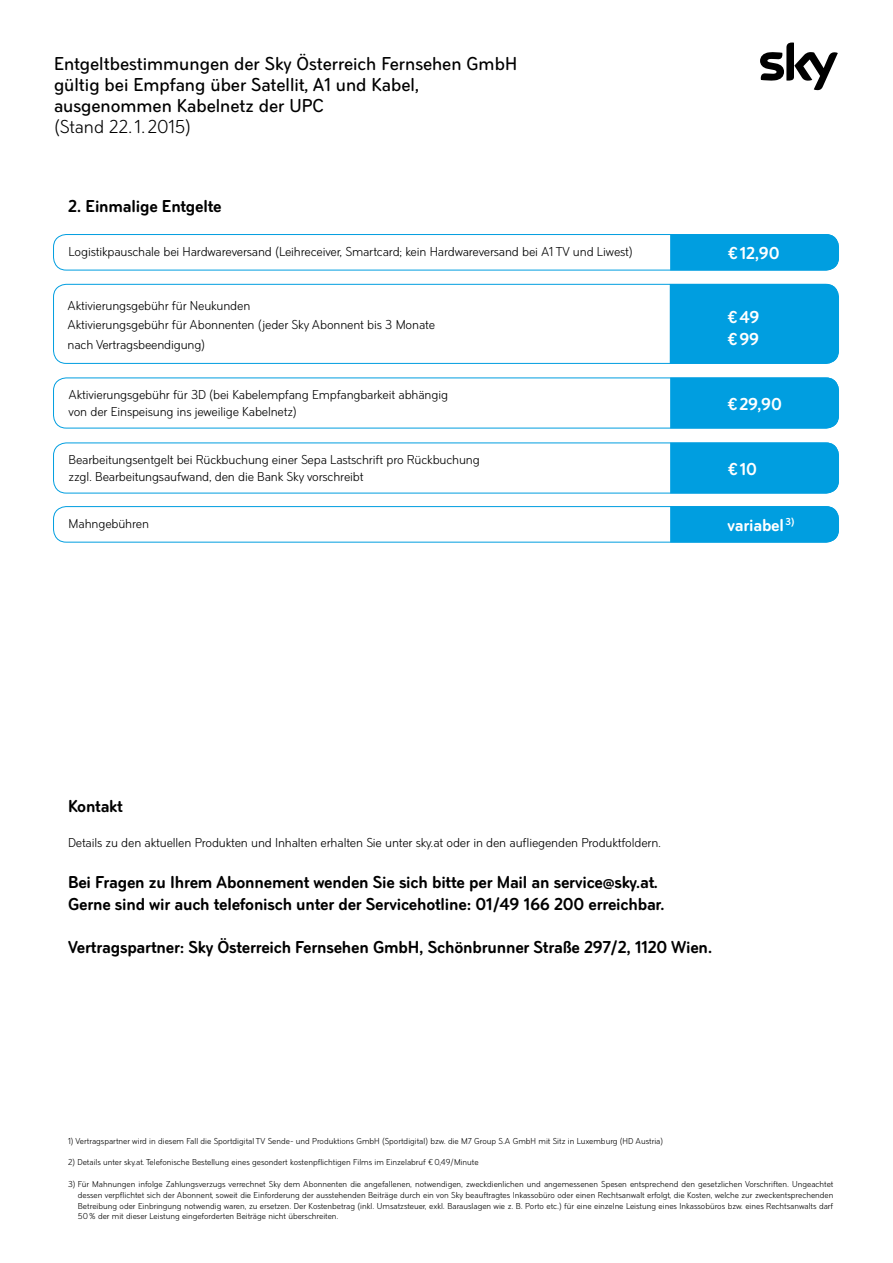
<style>
.page{position:relative;width:893px;height:1263px;background:#fff}
.page>*{position:absolute;margin:0;border:0;box-sizing:border-box;transform-origin:0 0}
.t1{font:500 19.5px/21px "Sky Text";color:#000}
.t2{font:19.5px "Sky Text";color:#000}
.t3{font:700 18px/21.6px "Sky Text";letter-spacing:-.01em;color:#000}
.t4{font:700 18px/21.6px "Sky Text";letter-spacing:-.01em;color:#fff}
.t5{font:13.5px/19.5px "Sky Text";letter-spacing:-.01em;color:#000}
.t6{font:9px/10.8px "Sky Text";color:#000;text-align:justify}
</style>
<div class="page">
<div style="left:53px;top:284px;width:786px;height:80px;border:1px solid #009ee0;border-radius:13px"></div>
<div style="left:670px;top:284px;width:168px;height:80px;background:#009ee0"></div>
<div style="left:670px;top:234px;width:169px;height:36px;background:#009ee0"></div>
<div style="left:670px;top:443px;width:169px;height:50px;background:#009ee0"></div>
<div style="left:53px;top:442px;width:786px;height:51px;border:1px solid #009ee0;border-radius:13px"></div>
<div style="left:670px;top:506px;width:169px;height:36px;background:#009ee0"></div>
<div style="left:53px;top:506px;width:786px;height:36px;border:1px solid #009ee0;border-radius:13px"></div>
<div style="left:53px;top:377px;width:786px;height:51px;border:1px solid #009ee0;border-radius:13px"></div>
<svg style="left:760px;top:43px;width:78px;height:47px"></svg>
<div style="left:670px;top:377px;width:169px;height:51px;background:#009ee0"></div>
<div style="left:53px;top:234px;width:786px;height:36px;border:1px solid #009ee0;border-radius:13px"></div>
<h1 class="t1" style="left:54px;top:53px;width:465px">Entgeltbestimmungen der Sky Österreich Fernsehen GmbH gültig bei Empfang über Satellit, A1 und Kabel, ausgenommen Kabelnetz der UPC</h1>
<h1 class="t2" style="left:54px;top:115px;width:139px">(Stand 22.1. 2015)</h1>
<h2 class="t3" style="left:68px;top:195px;width:155px">2. Einmalige Entgelte</h2>
<h3 class="t5" style="left:69px;top:242px;width:566px">Logistikpauschale bei Hardwareversand (Leihreceiver, Smartcard; kein Hardwareversand bei A1 TV und Liwest)</h3>
<h2 class="t4" style="left:728px;top:242px;width:53px">€12,90</h2>
<h3 class="t5" style="left:68px;top:296px;width:369px">Aktivierungsgebühr für Neukunden<br>Aktivierungsgebühr für Abonnenten (jeder Sky Abonnent bis 3 Monate nach Vertragsbeendigung)</h3>
<h2 class="t4" style="left:727px;top:307px;width:34px">€49 €99</h2>
<h3 class="t5" style="left:69px;top:387px;width:381px;line-height:16.2px">Aktivierungsgebühr für 3D (bei Kabelempfang Empfangbarkeit abhängig von der Einspeisung ins jeweilige Kabelnetz)</h3>
<h2 class="t4" style="left:727px;top:393px;width:56px">€29,90</h2>
<h3 class="t5" style="left:69px;top:452px;width:413px;line-height:16.2px">Bearbeitungsentgelt bei Rückbuchung einer Sepa Lastschrift pro Rückbuchung zzgl. Bearbeitungsaufwand, den die Bank Sky vorschreibt</h3>
<h2 class="t4" style="left:728px;top:458px;width:31px">€10</h2>
<h3 class="t5" style="left:69px;top:514px;width:82px">Mahngebühren</h3>
<h2 class="t4" style="left:727px;top:514px;width:69px">variabel <sup>3)</sup></h2>
<h2 class="t3" style="left:68px;top:795px;width:56px">Kontakt</h2>
<h3 class="t5" style="left:68px;top:833px;width:595px">Details zu den aktuellen Produkten und Inhalten erhalten Sie unter sky.at oder in den aufliegenden Produktfoldern.</h3>
<h2 class="t3" style="left:68px;top:872px;width:598px">Bei Fragen zu Ihrem Abonnement wenden Sie sich bitte per Mail an service@sky.at.<br>Gerne sind wir auch telefonisch unter der Servicehotline: 01/49 166 200 erreichbar.</h2>
<h2 class="t3" style="left:68px;top:937px;width:646px">Vertragspartner: Sky Österreich Fernsehen GmbH, Schönbrunner Straße 297/2, 1120 Wien.</h2>
<p class="t6" style="left:68px;top:1135px;width:597px">1) Vertragspartner wird in diesem Fall die Sportdigital TV Sende- und Produktions GmbH (Sportdigital) bzw. die M7 Group S.A GmbH mit Sitz in Luxemburg (HD Austria)</p>
<p class="t6" style="left:68px;top:1157px;width:412px">2) Details unter sky.at. Telefonische Bestellung eines gesondert kostenpflichtigen Films im Einzelabruf €0,49/Minute</p>
<p class="t6" style="left:78px;top:1178px;width:757px;text-indent:-10px">3) Für Mahnungen infolge Zahlungsverzugs verrechnet Sky dem Abonnenten die angefallenen, notwendigen, zweckdienlichen und angemessenen Spesen entsprechend den gesetzlichen Vorschriften. Ungeachtet dessen verpflichtet sich der Abonnent, soweit die Einforderung der ausstehenden Beiträge durch ein von Sky beauftragtes Inkassobüro oder einen Rechtsanwalt erfolgt, die Kosten, welche zur zweckentsprechenden Betreibung oder Einbringung notwendig waren, zu ersetzen. Der Kostenbetrag (inkl. Umsatzsteuer, exkl. Barauslagen wie z. B. Porto etc.) für eine einzelne Leistung eines Inkassobüros bzw. eines Rechtsanwalts darf 50% der mit dieser Leistung eingeforderten Beiträge nicht überschreiten.</p>
</div>
